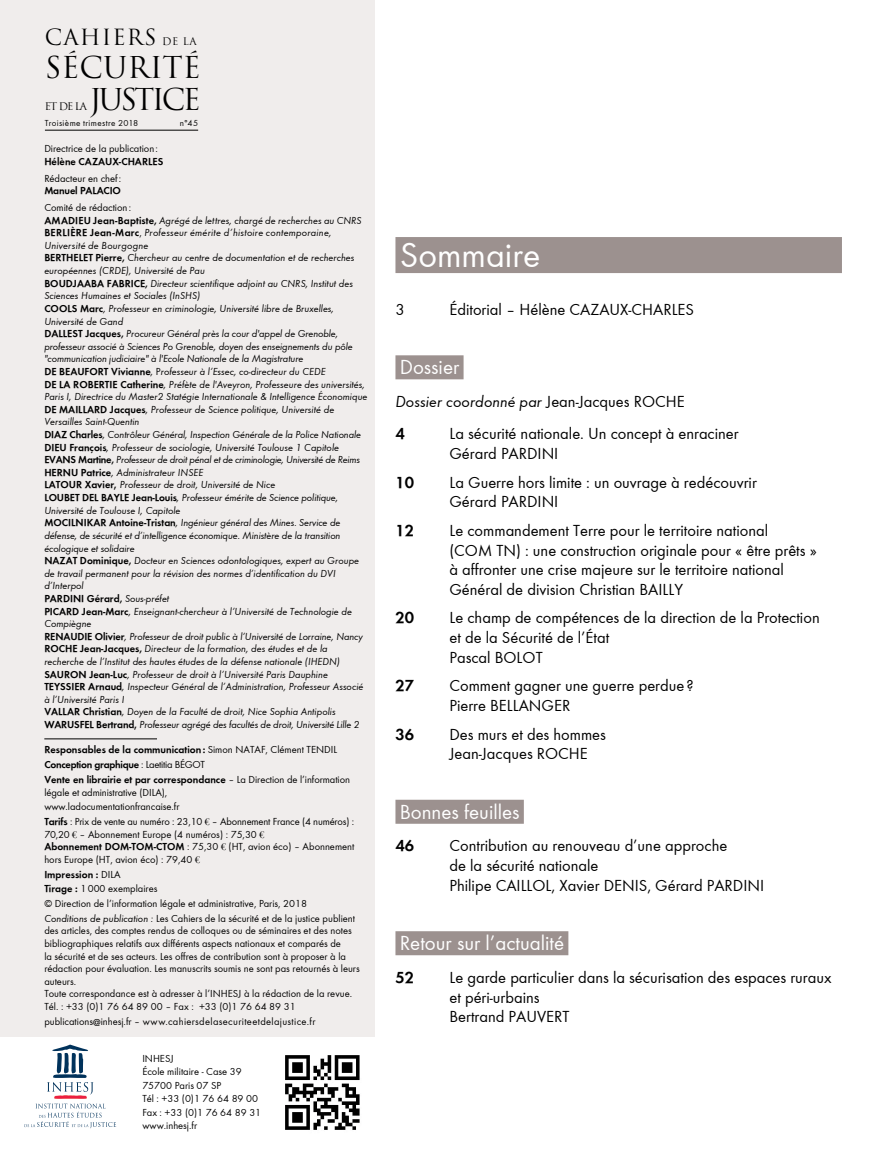
<style>
.page{position:relative;width:893px;height:1149px;background:#fff}
.page>*{position:absolute;margin:0;border:0;box-sizing:border-box;transform-origin:0 0}
.t1{font:36px "Function";color:#fff}
.t2{font:29.4px "Trajan";color:#000}
.t3{font:29.4px "Trajan";letter-spacing:-.095em;color:#000}
.t4{font:21.75px "Trajan";letter-spacing:.05em;color:#000}
.t5{font:21px "Function";color:#fff}
.t6{font:16.5px/19.8px "Function";color:#000}
.t7{font:italic 16.5px/32.5px "Function";color:#000}
.t8{font:700 16.5px "Function";color:#000}
.t9{font:italic 10.5px/12.6px "Function";color:#000}
.t10{font:10.5px/12.6px "Function";color:#000}
.t11{font:700 10.5px/14.7px "Function";color:#000}
.t12{font:10.5px "Function";letter-spacing:.03em;color:#000}
.t13{font:10.2px "Trajan";color:#000}
.t14{font:9px "Function";letter-spacing:.045em;color:#000}
.s1{font-size:10.2px}
.s2{font-style:normal}
.s3{font-weight:700;font-style:normal}
.s4{font-weight:700}
.s5{font-weight:400}
.s6{font-family:"Garamond"}
.s7{font-style:italic}
</style>
<div class="page">
<div style="left:395px;top:355px;width:69px;height:24px;background:#9c918f"></div>
<div style="left:395px;top:799px;width:129px;height:24px;background:#9c918f"></div>
<div style="left:395px;top:930px;width:173px;height:24px;background:#9c918f"></div>
<div style="left:0;top:0;width:375px;height:1035px;background:#f0edec"></div>
<div style="left:395px;top:237px;width:447px;height:36px;background:#9c918f"></div>
<img style="left:54px;top:1095px;width:33px;height:3px">
<svg style="left:24px;top:1103px;width:92px;height:24px"></svg>
<svg style="left:47px;top:1044px;width:46px;height:50px"></svg>
<img style="left:285px;top:1055px;width:75px;height:75px">
<hr style="left:44px;top:738px;width:113px;height:1px;background:#000">
<hr style="left:45px;top:130px;width:153px;height:1px;background:#000">
<h3 class="t4" style="left:45px;top:24px;width:153px">CAHIERS <span class="s1">DE LA</span></h3>
<h2 class="t2" style="left:45px;top:49px;width:157px">SÉCURITÉ</h2>
<p class="t13" style="left:45px;top:100px;width:44px">ET DE LA</p>
<h2 class="t3" style="left:89px;top:82px;width:113px">JUSTICE</h2>
<p class="t14" style="left:45px;top:118px;width:95px">Troisième trimestre 2018</p>
<p class="t14" style="left:180px;top:118px;width:20px">n°45</p>
<p class="t10" style="left:44px;top:142px;width:115px">Directrice de la publication :</p>
<p class="t11" style="left:44px;top:154px;width:120px">Hélène CAZAUX-CHARLES</p>
<p class="t10" style="left:44px;top:172px;width:78px">Rédacteur en chef:</p>
<p class="t11" style="left:44px;top:183px;width:78px">Manuel PALACIO</p>
<p class="t9" style="left:44px;top:201px;width:325px"><span class="s2">Comité de rédaction :<br></span><span class="s3">AMADIEU Jean-Baptiste,</span> Agrégé de lettres, chargé de recherches au CNRS <span class="s3">BERLIÈRE Jean-Marc</span><span class="s2">,</span> Professeur émérite d’histoire contemporaine, Université de Bourgogne<br><span class="s3">BERTHELET Pierre,</span> Chercheur au centre de documentation et de recherches européennes (CRDE), Université de Pau<br><span class="s3">BOUDJAABA FABRICE,</span> Directeur scientifique adjoint au CNRS, Institut des Sciences Humaines et Sociales (InSHS)<br><span class="s3">COOLS Marc</span>, Professeur en criminologie, Université libre de Bruxelles, Université de Gand<br><span class="s3">DALLEST Jacques,</span> Procureur Général près la cour d'appel de Grenoble, professeur associé à Sciences Po Grenoble, doyen des enseignements du pôle "communication judiciaire" à l'Ecole Nationale de la Magistrature<br><span class="s3">DE BEAUFORT Vivianne</span>, <span class="s2">P</span>rofesseur à l’Essec, co-directeur du CEDE<br><span class="s3">DE LA ROBERTIE Catherine</span>, Préfète de l'Aveyron, Professeure des universités, Paris I, Directrice du Master2 Statégie Internationale &amp; Intelligence Économique <span class="s3">DE MAILLARD Jacques</span>, Professeur de Science politique, Université de Versailles Saint-Quentin<br><span class="s3">DIAZ Charles</span>, Contrôleur Général, Inspection Générale de la Police Nationale <span class="s3">DIEU François</span>, Professeur de sociologie, Université Toulouse 1 Capitole <span class="s3">EVANS Martine,</span> Professeur de droit pénal et de criminologie, Université de Reims <span class="s3">HERNU Patrice</span>, Administrateur INSEE<br><span class="s3">LATOUR Xavier</span><span class="s4">,</span> Professeur de droit, Université de Nice<br><span class="s3">LOUBET DEL BAYLE Jean-Louis</span>, Professeur émérite de Science politique, Université de Toulouse I, Capitole<br><span class="s3">MOCILNIKAR Antoine-Tristan</span>, Ingénieur général des Mines. Service de défense, de sécurité et d’intelligence économique. Ministère de la transition écologique et solidaire<br><span class="s3">NAZAT Dominique,</span> Docteur en Sciences odontologiques, expert au Groupe de travail permanent pour la révision des normes d’identification du DVI d’Interpol<br><span class="s3">PARDINI Gérard,</span> Sous-préfet<br><span class="s3">PICARD Jean-Marc</span>, Enseignant-chercheur à l’Université de Technologie de Compiègne<br><span class="s3">RENAUDIE Olivier</span>, Professeur de droit public à l’Université de Lorraine, Nancy <span class="s3">ROCHE Jean-Jacques,</span> Directeur de la formation, des études et de la recherche de l’Institut des hautes études de la défense nationale (IHEDN)<br><span class="s3">SAURON Jean-Luc</span>, Professeur de droit à l’Université Paris Dauphine <span class="s3">TEYSSIER Arnaud</span>, Inspecteur Général de l’Administration, Professeur Associé à l’Université Paris I<br><span class="s3">VALLAR Christian</span>, Doyen de la Faculté de droit, Nice Sophia Antipolis <span class="s3">WARUSFEL Bertrand</span><span class="s4">,</span> Professeur agrégé des facultés de droit, Université Lille 2</p>
<p class="t11" style="left:44px;top:742px;width:307px">Responsables de la communication: <span class="s5">Simon NATAF, Clément TENDIL<br></span>Conception graphique <span class="s5">: Laetitia BÉGOT<br></span>Vente en librairie et par correspondance <span class="s5">– La Direction de l’information</span></p>
<p class="t10" style="left:44px;top:784px;width:311px;line-height:14.7px">légale et administrative (DILA),<br>www.ladocumentationfrancaise.fr<br><span class="s4">Tarifs</span> : Prix de vente au numéro : 23,10 <span class="s6">€</span> – Abonnement France (4 numéros) :</p>
<p class="t10" style="left:44px;top:827px;width:312px">70,20 <span class="s6">€</span> – Abonnement Europe (4 numéros) : 75,30 <span class="s6">€<br></span><span class="s4">Abonnement DOM-TOM-CTOM</span> : 75,30 <span class="s6">€</span> (HT, avion éco) – Abonnement hors Europe (HT, avion éco) : 79,40 <span class="s6">€</span></p>
<p class="t10" style="left:44px;top:866px;width:312px;line-height:14.7px"><span class="s4">Impression :</span> DILA<br><span class="s4">Tirage :</span> 1000 exemplaires<br>© Direction de l’information légale et administrative, Paris, 2018<br><span class="s7">Conditions de publication :</span> Les Cahiers de la sécurité et de la justice publient</p>
<p class="t10" style="left:44px;top:924px;width:317px">des articles, des comptes rendus de colloques ou de séminaires et des notes bibliographiques relatifs aux différents aspects nationaux et comparés de<br>la sécurité et de ses acteurs. Les offres de contribution sont à proposer à la rédaction pour évaluation. Les manuscrits soumis ne sont pas retournés à leurs auteurs.<br>Toute correspondance est à adresser à l’INHESJ à la rédaction de la revue.<br>Tél. : +33 (0)1 76 64 89 00 – Fax : +33 (0)1 76 64 89 31</p>
<p class="t12" style="left:44px;top:1014px;width:273px">publications@inhesj.fr – www.cahiersdelasecuriteetdelajustice.fr</p>
<p class="t10" style="left:142px;top:1051px;width:120px;line-height:13.5px">INHESJ<br>École militaire - Case 39<br>75700 Paris 07 SP<br>Tél : +33 (0)1 76 64 89 00<br>Fax : +33 (0)1 76 64 89 31 www.inhesj.fr</p>
<h1 class="t1" style="left:400px;top:234px;width:142px">Sommaire</h1>
<h3 class="t6" style="left:395px;top:299px;width:11px">3</h3>
<h3 class="t6" style="left:449px;top:299px;width:246px">Éditorial – Hélène CAZAUX-CHARLES</h3>
<h3 class="t5" style="left:400px;top:355px;width:61px">Dossier</h3>
<h3 class="t7" style="left:395px;top:385px;width:291px">Dossier coordonné par <span class="s2">Jean-Jacques ROCHE<br></span><span class="s3">4</span></h3>
<h3 class="t6" style="left:449px;top:424px;width:291px">La sécurité nationale. Un concept à enraciner<br>Gérard PARDINI</h3>
<h3 class="t8" style="left:395px;top:472px;width:20px">10</h3>
<h3 class="t6" style="left:449px;top:472px;width:309px">La Guerre hors limite : un ouvrage à redécouvrir<br>Gérard PARDINI</h3>
<h3 class="t8" style="left:395px;top:520px;width:20px">12</h3>
<h3 class="t6" style="left:449px;top:520px;width:369px">Le commandement Terre pour le territoire national<br>(COM TN) : une construction originale pour « être prêts » à affronter une crise majeure sur le territoire national Général de division Christian BAILLY</h3>
<h3 class="t8" style="left:395px;top:608px;width:20px">20</h3>
<h3 class="t6" style="left:449px;top:608px;width:372px">Le champ de compétences de la direction de la Protection et de la Sécurité de l’État<br>Pascal BOLOT</h3>
<h3 class="t8" style="left:395px;top:676px;width:20px">27</h3>
<h3 class="t6" style="left:449px;top:676px;width:246px">Comment gagner une guerre perdue ?<br>Pierre BELLANGER</h3>
<h3 class="t8" style="left:395px;top:724px;width:20px">36</h3>
<h3 class="t6" style="left:449px;top:724px;width:158px">Des murs et des hommes<br>Jean-Jacques ROCHE</h3>
<h3 class="t5" style="left:400px;top:799px;width:121px">Bonnes feuilles</h3>
<h3 class="t8" style="left:395px;top:835px;width:20px">46</h3>
<h3 class="t6" style="left:449px;top:835px;width:316px">Contribution au renouveau d’une approche<br>de la sécurité nationale<br>Philipe CAILLOL, Xavier DENIS, Gérard PARDINI</h3>
<h3 class="t5" style="left:400px;top:930px;width:166px">Retour sur l’actualité</h3>
<h3 class="t8" style="left:395px;top:967px;width:20px">52</h3>
<h3 class="t6" style="left:449px;top:967px;width:384px">Le garde particulier dans la sécurisation des espaces ruraux et péri-urbains<br>Bertrand PAUVERT</h3>
</div>
